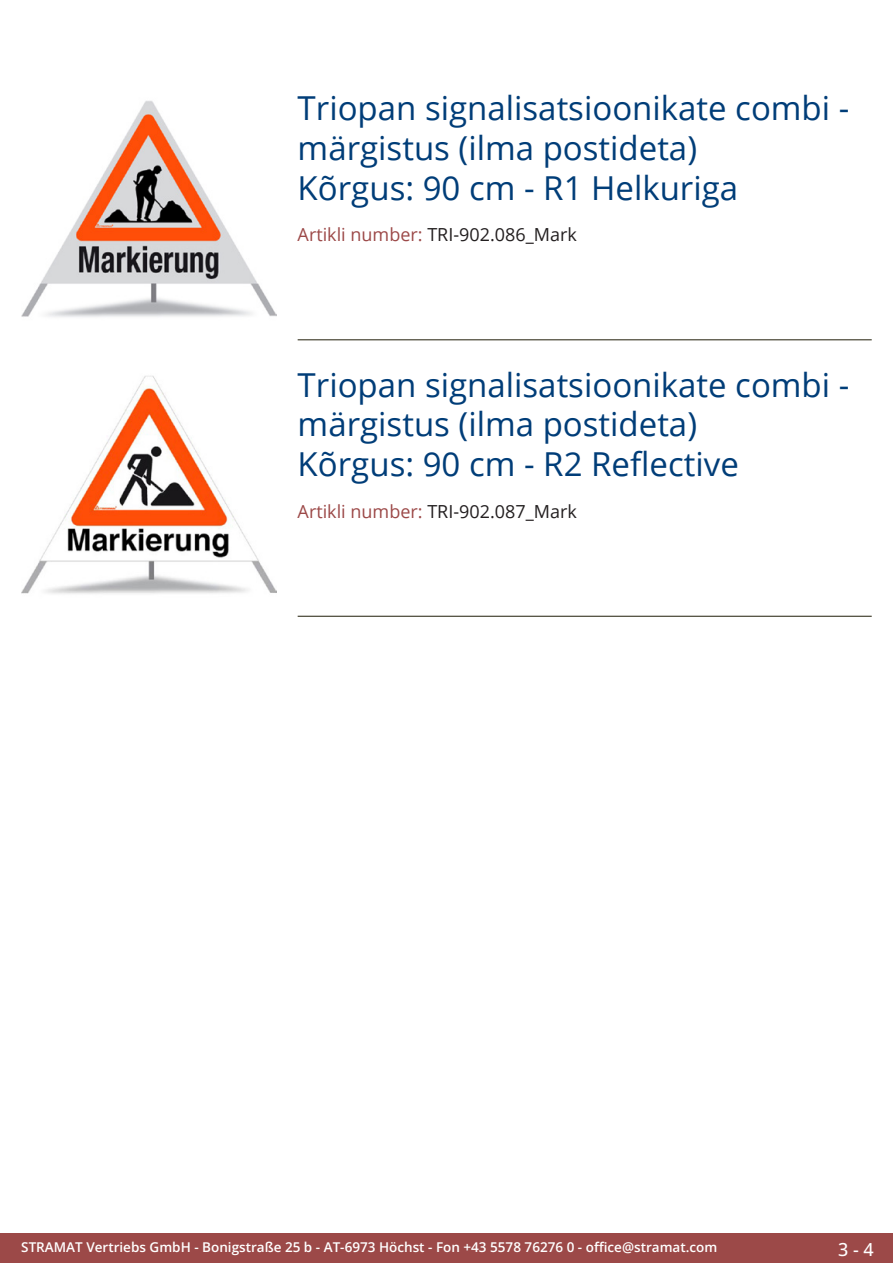
<style>
.page{position:relative;width:893px;height:1263px;background:#fff}
.page>*{position:absolute;margin:0;border:0;box-sizing:border-box;transform-origin:0 0}
.Produkttitel{font:33px/39.6px "Open Sans";color:#003d78}
.TechDaten_Überschrif{font:18px "Open Sans";color:#231f20}
.t1{font:500 18px "Open Sans";color:#fff}
.t2{font:600 13.5px "Open Sans";color:#fff}
.s1{color:#9c4948}
</style>
<div class="page">
<div style="left:0;top:1233px;width:893px;height:30px;background:#9c4948"></div>
<hr style="left:298px;top:340px;width:574px;height:1px;background:#201d08">
<hr style="left:298px;top:616px;width:574px;height:1px;background:#201d08">
<img style="left:21px;top:101px;width:255px;height:216px">
<img style="left:21px;top:375px;width:255px;height:219px">
<p class="Produkttitel" style="left:298px;top:88px;width:553px">Triopan signalisatsioonikate combi - märgistus (ilma postideta)<br>Kõrgus: 90 cm - R1 Helkuriga</p>
<p class="TechDaten_Überschrif" style="left:298px;top:222px;width:281px"><span class="s1">Artikli number:</span> TRI-902.086_Mark</p>
<p class="Produkttitel" style="left:298px;top:364px;width:553px">Triopan signalisatsioonikate combi - märgistus (ilma postideta)<br>Kõrgus: 90 cm - R2 Reflective</p>
<p class="TechDaten_Überschrif" style="left:298px;top:499px;width:281px"><span class="s1">Artikli number:</span> TRI-902.087_Mark</p>
<p class="t2" style="left:21px;top:1238px;width:698px">STRAMAT Vertriebs GmbH - Bonigstraße 25 b - AT-6973 Höchst - Fon +43 5578 76276 0 - office@stramat.com</p>
<p class="t1" style="left:838px;top:1237px;width:37px">3 - 4</p>
</div>
